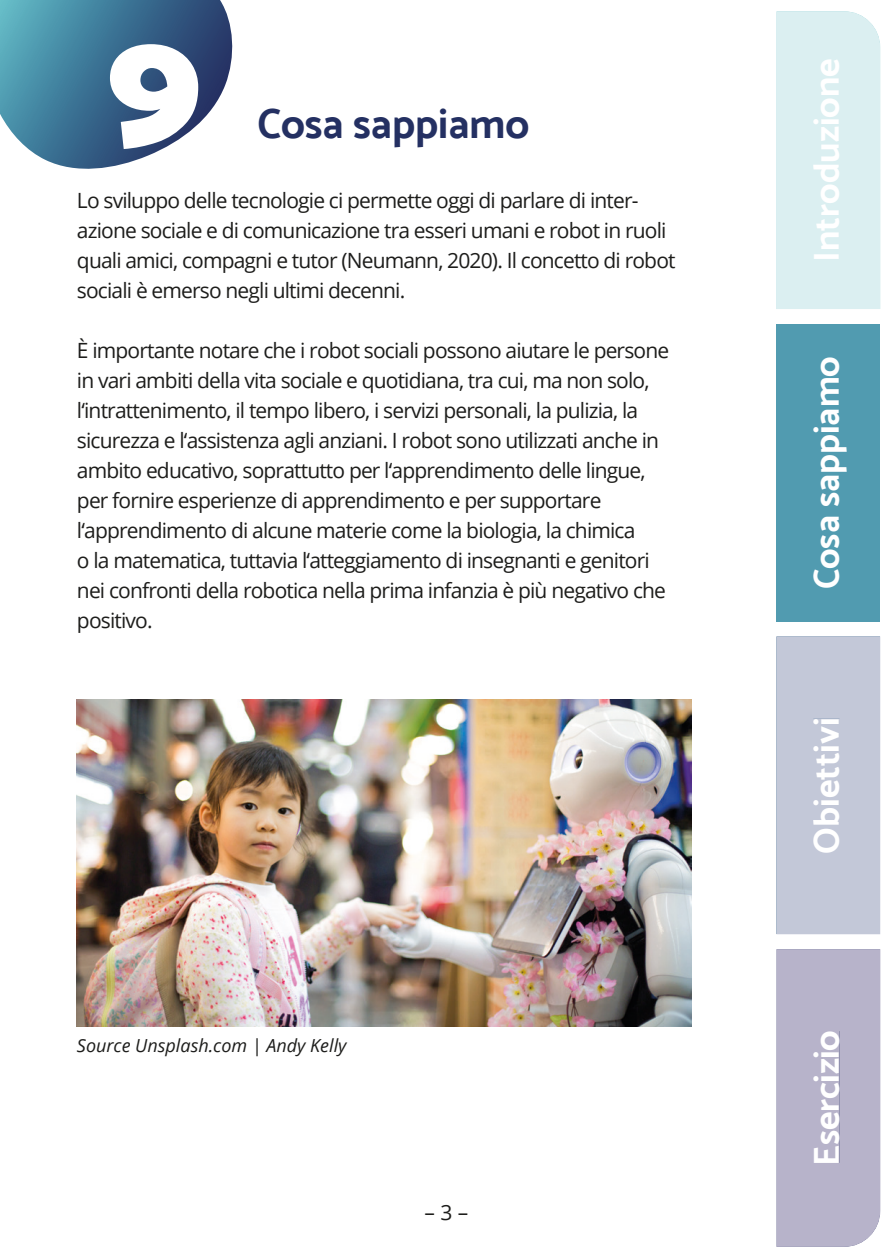
<style>
.page{position:relative;width:893px;height:1259px;background:#fff}
.page>*{position:absolute;margin:0;border:0;box-sizing:border-box;transform-origin:0 0}
.t1{font:900 162px "Catamaran";color:#fff}
.t2{font:700 42px "Catamaran";color:#243062}
.t3{font:700 36px "Catamaran";color:#fff}
.t4{font:21px/30px "Open Sans";letter-spacing:-.04em;color:#1d1d1b}
.t5{font:italic 18px "Open Sans";color:#1d1d1b}
</style>
<div class="page">
<div style="left:776px;top:324px;width:104px;height:297px;background:#519bb0"></div>
<svg style="left:0;top:0;width:233px;height:169px;background:#557f9d"></svg>
<div style="left:776px;top:11px;width:105px;height:298px;background:#dbeff1"></div>
<div style="left:813px;top:59px;width:26px;height:200px;background:#dbeff1"></div>
<svg style="left:776px;top:637px;width:105px;height:610px"></svg>
<div style="left:776px;top:949px;width:104px;height:297px;background:#b7b3ca"></div>
<div style="left:776px;top:636px;width:104px;height:298px;background:#c3c8d8"></div>
<div style="left:814px;top:1031px;width:25px;height:131px;background:#b7b3ca"></div>
<div style="left:813px;top:719px;width:26px;height:133px;background:#c3c8d8"></div>
<img style="left:77px;top:699px;width:615px;height:328px">
<h1 class="t1" style="left:107px;top:-13px;width:96px">9</h1>
<h2 class="t2" style="left:257px;top:99px;width:273px">Cosa sappiamo</h2>
<p class="t4" style="left:77px;top:185px;width:600px">Lo sviluppo delle tecnologie ci permette oggi di parlare di inter&shy;azione sociale e di comunicazione tra esseri umani e robot in ruoli quali amici, compagni e tutor (Neumann, 2020). Il concetto di robot sociali è emerso negli ultimi decenni.</p>
<p class="t4" style="left:77px;top:335px;width:594px">È importante notare che i robot sociali possono aiutare le persone in vari ambiti della vita sociale e quotidiana, tra cui, ma non solo, l‘intrattenimento, il tempo libero, i servizi personali, la pulizia, la sicurezza e l‘assistenza agli anziani. I robot sono utilizzati anche in ambito educativo, soprattutto per l‘apprendimento delle lingue, per fornire esperienze di apprendimento e per supportare l‘apprendimento di alcune materie come la biologia, la chimica<br>o la matematica, tuttavia l‘atteggiamento di insegnanti e genitori nei confronti della robotica nella prima infanzia è più negativo che positivo.</p>
<p class="t5" style="left:77px;top:1033px;width:271px">Source Unsplash.com | Andy Kelly</p>
<p class="t4" style="left:424px;top:1196px;width:45px">– 3 –</p>
<h3 class="t3" style="left:805px;top:262px;width:205px;rotate:-90deg">Introduzione</h3>
<h3 class="t3" style="left:805px;top:589px;width:235px;rotate:-90deg">Cosa sappiamo</h3>
<h3 class="t3" style="left:805px;top:853px;width:138px;rotate:-90deg">Obiettivi</h3>
<h3 class="t3" style="left:805px;top:1165px;width:137px;rotate:-90deg">Esercizio</h3>
</div>
